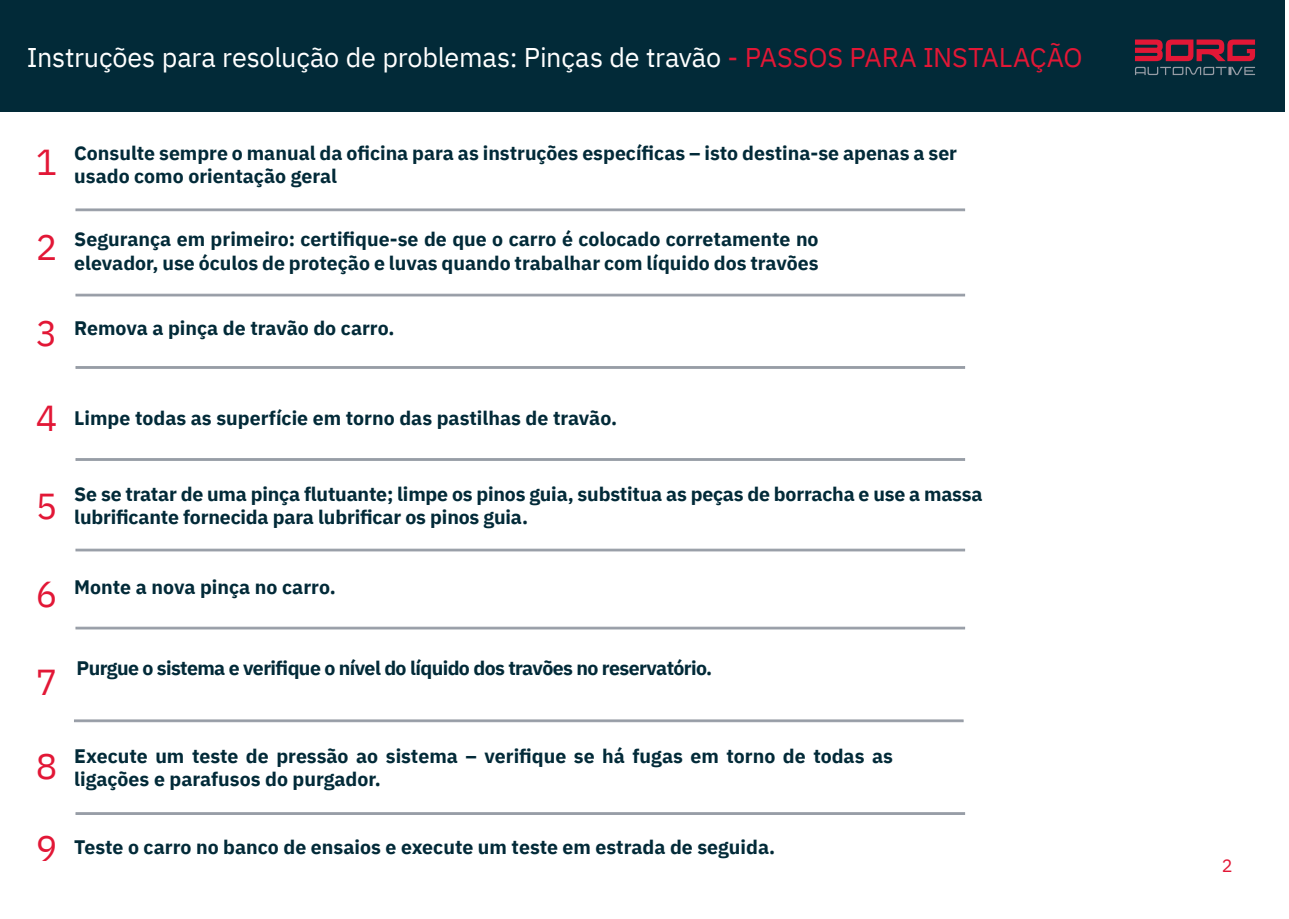
<style>
.page{position:relative;width:1289px;height:919px;background:#fff}
.page>*{position:absolute;margin:0;border:0;box-sizing:border-box;transform-origin:0 0}
.t1{font:36px "IBM Plex Sans";color:#e21736}
.t2{font:27px "IBM Plex Sans";letter-spacing:-.01em;color:#fff}
.t3{font:700 19.5px/23.4px "IBM Plex Sans";color:#022a38}
.t4{font:700 19.5px "IBM Plex Sans";letter-spacing:-.03em;color:#022a38}
.t5{font:18px "IBM Plex Sans";color:#e21736}
.s1{color:#e21736}
</style>
<div class="page">
<div style="left:0;top:0;width:1284px;height:111px;background:#022a38"></div>
<svg style="left:1135px;top:67px;width:119px;height:8px"></svg>
<svg style="left:1135px;top:39px;width:119px;height:22px"></svg>
<hr style="left:76px;top:209px;width:888px;height:2px;background:#979da6">
<hr style="left:76px;top:294px;width:888px;height:2px;background:#979da6">
<hr style="left:76px;top:366px;width:888px;height:2px;background:#979da6">
<hr style="left:76px;top:458px;width:888px;height:2px;background:#979da6">
<hr style="left:76px;top:549px;width:888px;height:2px;background:#979da6">
<hr style="left:76px;top:627px;width:888px;height:2px;background:#979da6">
<div style="left:74px;top:719px;width:889px;height:2px;background:#979da6;border:1px solid #979da6"></div>
<div style="left:76px;top:812px;width:888px;height:2px;background:#979da6;border:1px solid #979da6"></div>
<p class="t2" style="left:27px;top:36px;width:1057px">Instruções para resolução de problemas: Pinças de travão <span class="s1">- PASSOS PARA INSTALAÇÃO</span></p>
<p class="t1" style="left:36px;top:135px;width:23px">1</p>
<p class="t1" style="left:36px;top:220px;width:23px">2</p>
<p class="t1" style="left:36px;top:306px;width:23px">3</p>
<p class="t3" style="left:74px;top:140px;width:884px">Consulte sempre o manual da oficina para as instruções específicas – isto destina-se apenas a ser usado como orientação geral</p>
<p class="t3" style="left:74px;top:226px;width:745px">Segurança em primeiro: certifique-se de que o carro é colocado corretamente no elevador, use óculos de proteção e luvas quando trabalhar com líquido dos travões</p>
<p class="t3" style="left:74px;top:314px;width:322px">Remova a pinça de travão do carro.</p>
<p class="t1" style="left:36px;top:391px;width:23px">4</p>
<p class="t3" style="left:74px;top:404px;width:544px">Limpe todas as superfície em torno das pastilhas de travão.</p>
<p class="t1" style="left:36px;top:478px;width:23px">5</p>
<p class="t3" style="left:74px;top:480px;width:909px">Se se tratar de uma pinça flutuante; limpe os pinos guia, substitua as peças de borracha e use a massa lubrificante fornecida para lubrificar os pinos guia.</p>
<p class="t1" style="left:36px;top:566px;width:23px">6</p>
<p class="t3" style="left:74px;top:574px;width:263px">Monte a nova pinça no carro.</p>
<p class="t1" style="left:36px;top:654px;width:23px">7</p>
<p class="t4" style="left:77px;top:653px;width:637px">Purgue o sistema e verifique o nível do líquido dos travões no reservatório.</p>
<p class="t1" style="left:36px;top:739px;width:23px">8</p>
<p class="t1" style="left:36px;top:820px;width:23px">9</p>
<p class="t3" style="left:74px;top:742px;width:820px">Execute um teste de pressão ao sistema – verifique se há fugas em torno de todas as ligações e parafusos do purgador.</p>
<p class="t3" style="left:74px;top:834px;width:702px">Teste o carro no banco de ensaios e execute um teste em estrada de seguida.</p>
<p class="t5" style="left:1221px;top:852px;width:12px">2</p>
</div>
